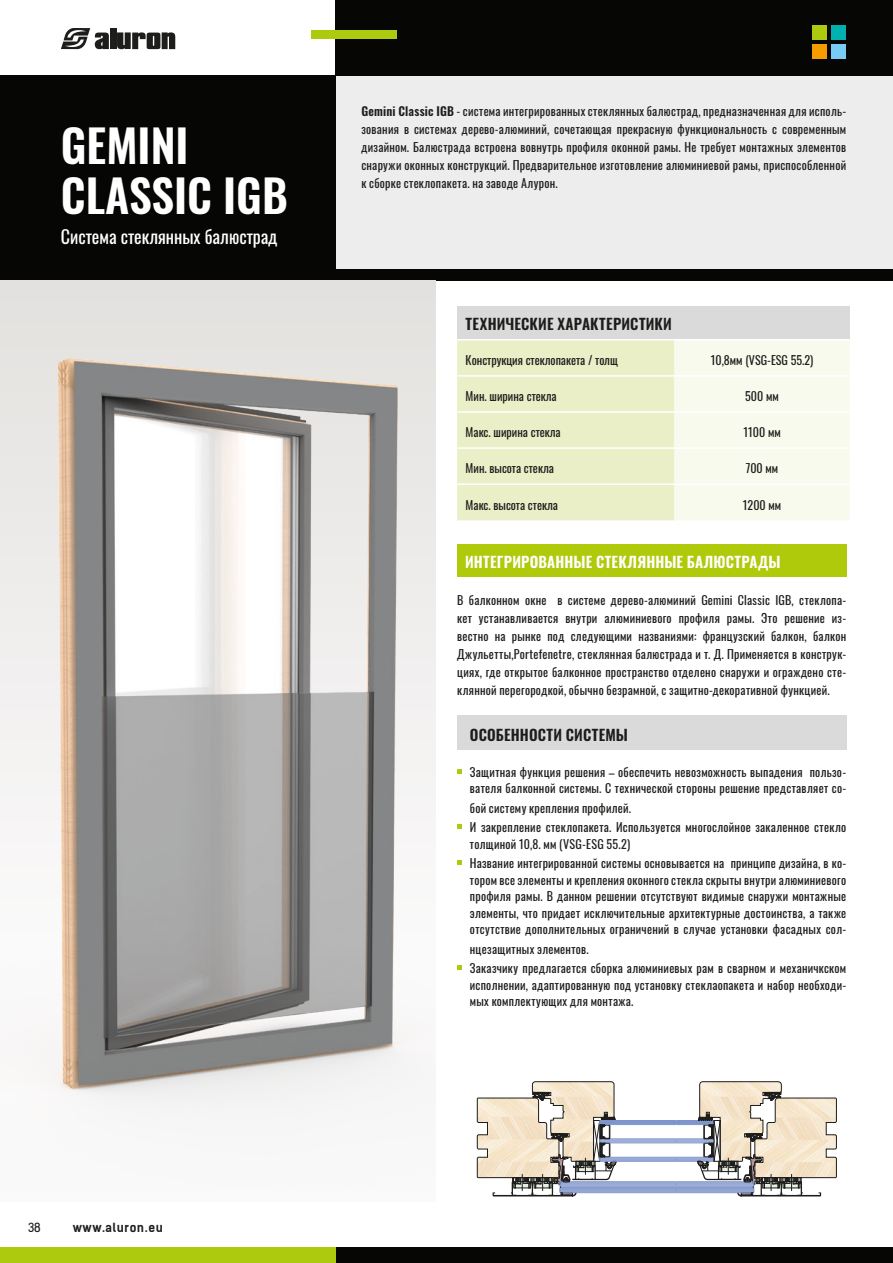
<style>
.page{position:relative;width:893px;height:1263px;background:#fff}
.page>*{position:absolute;margin:0;border:0;box-sizing:border-box;transform-origin:0 0}
.odsyłacze{font:600 45px "Oswald";color:#fff}
.odsyłacze-2{font:18px "Oswald";color:#fff}
.naglowek_tabeli_12{font:600 15px "Oswald";letter-spacing:.015em;color:#1d1d1b}
.t1{font:600 15px "Oswald";letter-spacing:.015em;color:#fff}
.OPIS_systemu_u_góry{font:12px/18px "Oswald";color:#1d1d1b;text-align:justify}
.PUNKTORY__8_tekst_l{font:12px/16.5px "Oswald";letter-spacing:.02em;color:#1d1d1b}
.t2{font:700 12px "Kelson Sans";letter-spacing:.05em;color:#1d1d1b}
.t3{font:12px "Kelson Sans";color:#1d1d1b}
.s1{font-weight:600}
</style>
<div class="page">
<div style="left:336px;top:76px;width:557px;height:198px;background:#ededed"></div>
<div style="left:0;top:76px;width:336px;height:199px;background:#060704"></div>
<div style="left:336px;top:0;width:557px;height:76px;background:#060704"></div>
<div style="left:0;top:270px;width:893px;height:11px;background:#060704"></div>
<hr style="left:892px;top:76px;width:1px;height:198px;background:#060704">
<div style="left:311px;top:31px;width:85px;height:8px;background:#adca0e"></div>
<div style="left:812px;top:44px;width:15px;height:15px;background:#f59d00"></div>
<div style="left:812px;top:25px;width:15px;height:15px;background:#adca0e"></div>
<div style="left:831px;top:44px;width:15px;height:15px;background:#79cdf4"></div>
<div style="left:831px;top:25px;width:15px;height:15px;background:#00b1af"></div>
<div style="left:110px;top:28px;width:6px;height:21px;background:#1d1d1b"></div>
<svg style="left:117px;top:32px;width:58px;height:17px"></svg>
<svg style="left:61px;top:28px;width:48px;height:21px"></svg>
<div style="left:0;top:1247px;width:893px;height:16px;background:#060704"></div>
<div style="left:0;top:1247px;width:336px;height:16px;background:#adca0e"></div>
<div style="left:457px;top:544px;width:389px;height:32px;background:#afca0b"></div>
<img style="left:0;top:281px;width:436px;height:836px">
<svg style="left:457px;top:769px;width:5px;height:5px"></svg>
<svg style="left:457px;top:825px;width:5px;height:4px"></svg>
<svg style="left:457px;top:861px;width:5px;height:4px"></svg>
<svg style="left:457px;top:966px;width:5px;height:4px"></svg>
<div style="left:457px;top:715px;width:389px;height:34px;background:#dadada"></div>
<div style="left:457px;top:306px;width:393px;height:34px;background:#dadada"></div>
<svg style="left:457px;top:340px;width:393px;height:180px;background:#f0f3d8"></svg>
<hr style="left:457px;top:339px;width:217px;height:1px;background:#fff">
<hr style="left:674px;top:339px;width:176px;height:1px;background:#fff">
<hr style="left:457px;top:375px;width:217px;height:2px;background:#fff">
<hr style="left:674px;top:375px;width:176px;height:2px;background:#fff">
<hr style="left:457px;top:411px;width:217px;height:2px;background:#fff">
<hr style="left:674px;top:411px;width:176px;height:2px;background:#fff">
<hr style="left:457px;top:447px;width:217px;height:2px;background:#fff">
<hr style="left:674px;top:447px;width:176px;height:2px;background:#fff">
<hr style="left:457px;top:483px;width:217px;height:2px;background:#fff">
<hr style="left:674px;top:483px;width:176px;height:2px;background:#fff">
<svg style="left:477px;top:1081px;width:360px;height:115px"></svg>
<p class="odsyłacze" style="left:61px;top:123px;width:129px">GEMINI</p>
<p class="odsyłacze" style="left:61px;top:172px;width:228px">CLASSIC IGB</p>
<p class="odsyłacze-2" style="left:61px;top:221px;width:218px">Система стеклянных балюстрад</p>
<p class="OPIS_systemu_u_góry" style="left:361px;top:101px;width:486px"><span class="s1">Gemini Classic IGB</span> - система интегрированных стеклянных балюстрад, предназначенная для исполь&shy;зования в системах дерево-алюминий, сочетающая прекрасную функциональность с современным дизайном. Балюстрада встроена вовнутрь профиля оконной рамы. Не требует монтажных элементов снаружи оконных конструкций. Предварительное изготовление алюминиевой рамы, приспособленной к сборке стеклопакета. на заводе Алурон.</p>
<p class="naglowek_tabeli_12" style="left:466px;top:316px;width:208px">ТЕХНИЧЕСКИЕ ХАРАКТЕРИСТИКИ</p>
<p class="OPIS_systemu_u_góry" style="left:466px;top:350px;width:154px">Конструкция стеклопакета / толщ</p>
<p class="OPIS_systemu_u_góry" style="left:711px;top:350px;width:104px">10,8мм (VSG-ESG 55.2)</p>
<p class="OPIS_systemu_u_góry" style="left:466px;top:386px;width:93px">Мин. ширина стекла</p>
<p class="OPIS_systemu_u_góry" style="left:745px;top:386px;width:35px">500 мм</p>
<p class="OPIS_systemu_u_góry" style="left:466px;top:422px;width:97px">Макс. ширина стекла</p>
<p class="OPIS_systemu_u_góry" style="left:743px;top:422px;width:39px">1100 мм</p>
<p class="OPIS_systemu_u_góry" style="left:466px;top:458px;width:90px">Мин. высота стекла</p>
<p class="OPIS_systemu_u_góry" style="left:746px;top:458px;width:34px">700 мм</p>
<p class="OPIS_systemu_u_góry" style="left:466px;top:495px;width:94px">Макс. высота стекла</p>
<p class="OPIS_systemu_u_góry" style="left:743px;top:495px;width:40px">1200 мм</p>
<p class="t1" style="left:465px;top:554px;width:317px">ИНТЕГРИРОВАННЫЕ СТЕКЛЯННЫЕ БАЛЮСТРАДЫ</p>
<p class="OPIS_systemu_u_góry" style="left:457px;top:590px;width:391px">В балконном окне в системе дерево-алюминий Gemini Classic IGB, стеклопа&shy;кет устанавливается внутри алюминиевого профиля рамы. Это решение из&shy;вестно на рынке под следующими названиями: французский балкон, балкон Джульетты,Portefenetre, стеклянная балюстрада и т. Д. Применяется в конструк&shy;циях, где открытое балконное пространство отделено снаружи и ограждено сте&shy;клянной перегородкой, обычно безрамной, с защитно-декоративной функцией.</p>
<p class="naglowek_tabeli_12" style="left:470px;top:727px;width:160px">ОСОБЕННОСТИ СИСТЕМЫ</p>
<p class="PUNKTORY__8_tekst_l" style="left:470px;top:762px;width:378px">Защитная функция решения – обеспечить невозможность выпадения пользо&shy;вателя балконной системы. С технической стороны решение представляет со-</p>
<p class="PUNKTORY__8_tekst_l" style="left:470px;top:798px;width:163px">бой систему крепления профилей.</p>
<p class="PUNKTORY__8_tekst_l" style="left:470px;top:818px;width:378px">И закрепление стеклопакета. Используется многослойное закаленное стекло толщиной 10,8. мм (VSG-ESG 55.2)</p>
<p class="PUNKTORY__8_tekst_l" style="left:470px;top:854px;width:378px;text-align:justify">Название интегрированной системы основывается на принципе дизайна, в ко&shy;тором все элементы и крепления оконного стекла скрыты внутри алюминиевого профиля рамы. В данном решении отсутствуют видимые снаружи монтажные элементы, что придает исключительные архитектурные достоинства, а также отсутствие дополнительных ограничений в случае установки фасадных сол-</p>
<p class="PUNKTORY__8_tekst_l" style="left:470px;top:939px;width:120px">нцезащитных элементов.</p>
<p class="PUNKTORY__8_tekst_l" style="left:470px;top:959px;width:378px;text-align:justify">Заказчику предлагается сборка алюминиевых рам в сварном и механичкском исполнении, адаптированную под установку стеклаопакета и набор необходи&shy;мых комплектующих для монтажа.</p>
<p class="t3" style="left:28px;top:1220px;width:14px">38</p>
<p class="t2" style="left:73px;top:1220px;width:92px">www.aluron.eu</p>
</div>
